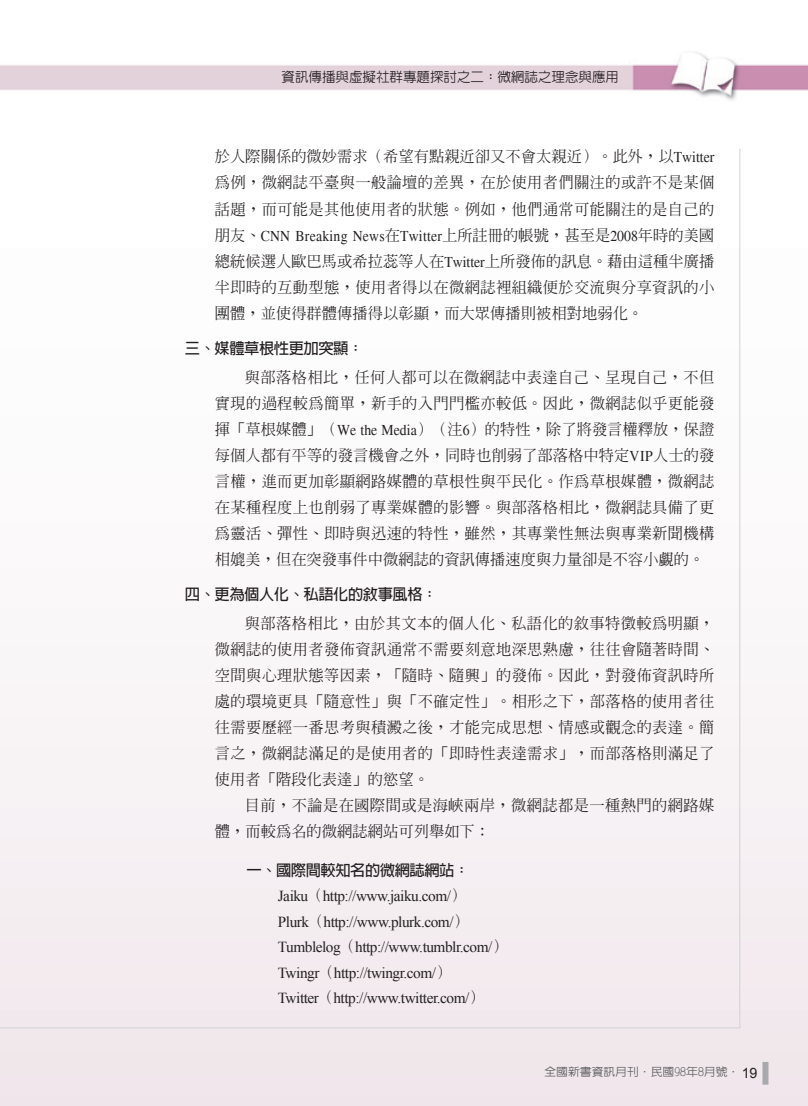
<style>
.page{position:relative;width:808px;height:1106px;background:#fff}
.page>*{position:absolute;margin:0;border:0;box-sizing:border-box;transform-origin:0 0}
.內縮_一_內文{font:500 15.3px/26px "AR Ming B5";letter-spacing:.02em;color:#231f20;text-align:justify}
.內縮2_一_內文{font:15.3px "Times New Roman";letter-spacing:-.03em;color:#231f20}
.內縮_一_標題{font:700 15.3px "AR Hei B5";letter-spacing:-.03em;color:#231f20}
.內縮2_一_標題{font:700 15.3px "AR Hei B5";letter-spacing:-.03em;color:#231f20}
._07-書眉{font:500 13.5px "AR New Hei B5";color:#231f20}
.t1{font:500 11.25px "AR New Hei B5";color:#57585a;scale:1.05 1}
.s1{font-family:"Times";font-weight:400}
.s2{font-family:"AR Ming B5";font-weight:500}
.s3{font-family:"Arial";font-weight:400;font-size:14.25px;color:#231f20}
</style>
<div class="page">
<div style="left:0;top:122px;width:808px;height:984px;background:linear-gradient(to bottom,#fff,#f1e8ed)"></div>
<img style="left:0;top:52px;width:808px;height:78px">
<div style="left:762px;top:1061px;width:6px;height:23px;background:#a8a9ad"></div>
<hr style="left:0;top:1027px;width:740px;height:1px;background:#d1d2d4">
<hr style="left:739px;top:149px;width:1px;height:878px;background:#d1d2d4">
<p class="_07-書眉" style="left:282px;top:70px;width:339px">資訊傳播與虛擬社群專題探討之二：微網誌之理念與應用</p>
<p class="內縮_一_內文" style="left:215px;top:143px;width:501px">於人際關係的微妙需求（希望有點親近卻又不會太親近）。此外，以<span class="s1">Twitter</span>為例，微網誌平臺與一般論壇的差異，在於使用者們關注的或許不是某個話題，而可能是其他使用者的狀態。例如，他們通常可能關注的是自己的朋友、<span class="s1">CNN Breaking News</span>在<span class="s1">Twitter</span>上所註冊的帳號，甚至是<span class="s1">2008</span>年時的美國總統候選人歐巴馬或希拉蕊等人在<span class="s1">Twitter</span>上所發佈的訊息。藉由這種半廣播半即時的互動型態，使用者得以在微網誌裡組織便於交流與分享資訊的小團體，並使得群體傳播得以彰顯，而大眾傳播則被相對地弱化。</p>
<p class="內縮_一_標題" style="left:185px;top:340px;width:180px">三、媒體草根性更加突顯：</p>
<p class="內縮_一_內文" style="left:215px;top:364px;width:501px;text-indent:30px">與部落格相比，任何人都可以在微網誌中表達自己、呈現自己，不但實現的過程較為簡單，新手的入門門檻亦較低。因此，微網誌似乎更能發揮「草根媒體」（<span class="s1">We the Media</span>）（注<span class="s1">6</span>）的特性，除了將發言權釋放，保證每個人都有平等的發言機會之外，同時也削弱了部落格中特定<span class="s1">VIP</span>人士的發言權，進而更加彰顯網路媒體的草根性與平民化。作為草根媒體，微網誌在某種程度上也削弱了專業媒體的影響。與部落格相比，微網誌具備了更為靈活、彈性、即時與迅速的特性，雖然，其專業性無法與專業新聞機構相媲美，但在突發事件中微網誌的資訊傳播速度與力量卻是不容小覷的。</p>
<p class="內縮_一_標題" style="left:185px;top:586px;width:254px">四、更為個人化、私語化的敘事風格：</p>
<p class="內縮_一_內文" style="left:215px;top:610px;width:501px;text-indent:30px">與部落格相比，由於其文本的個人化、私語化的敘事特徵較為明顯，微網誌的使用者發佈資訊通常不需要刻意地深思熟慮，往往會隨著時間、空間與心理狀態等因素，「隨時、隨興」的發佈。因此，對發佈資訊時所處的環境更具「隨意性」與「不確定性」。相形之下，部落格的使用者往往需要歷經一番思考與積澱之後，才能完成思想、情感或觀念的表達。簡言之，微網誌滿足的是使用者的「即時性表達需求」，而部落格則滿足了使用者「階段化表達」的慾望。</p>
<p class="內縮_一_內文" style="left:215px;top:792px;width:501px;text-indent:30px">目前，不論是在國際間或是海峽兩岸，微網誌都是一種熱門的網路媒體，而較為名的微網誌網站可列舉如下：</p>
<p class="內縮2_一_標題" style="left:246px;top:862px;width:225px">一、國際間較知名的微網誌網站：</p>
<p class="內縮2_一_內文" style="left:278px;top:885px;width:190px">Jaiku<span class="s2">（</span>http://www.jaiku.com/<span class="s2">）</span></p>
<p class="內縮2_一_內文" style="left:278px;top:911px;width:192px">Plurk<span class="s2">（</span>http://www.plurk.com/<span class="s2">）</span></p>
<p class="內縮2_一_內文" style="left:278px;top:936px;width:231px">Tumblelog<span class="s2">（</span>http://www.tumblr.com/<span class="s2">）</span></p>
<p class="內縮2_一_內文" style="left:278px;top:962px;width:175px">Twingr<span class="s2">（</span>http://twingr.com/<span class="s2">）</span></p>
<p class="內縮2_一_內文" style="left:278px;top:987px;width:208px">Twitter<span class="s2">（</span>http://www.twitter.com/<span class="s2">）</span></p>
<p class="t1" style="left:544px;top:1066px;width:204px">全國新書資訊月刊．民國98年8月號． <span class="s3">19</span></p>
</div>
